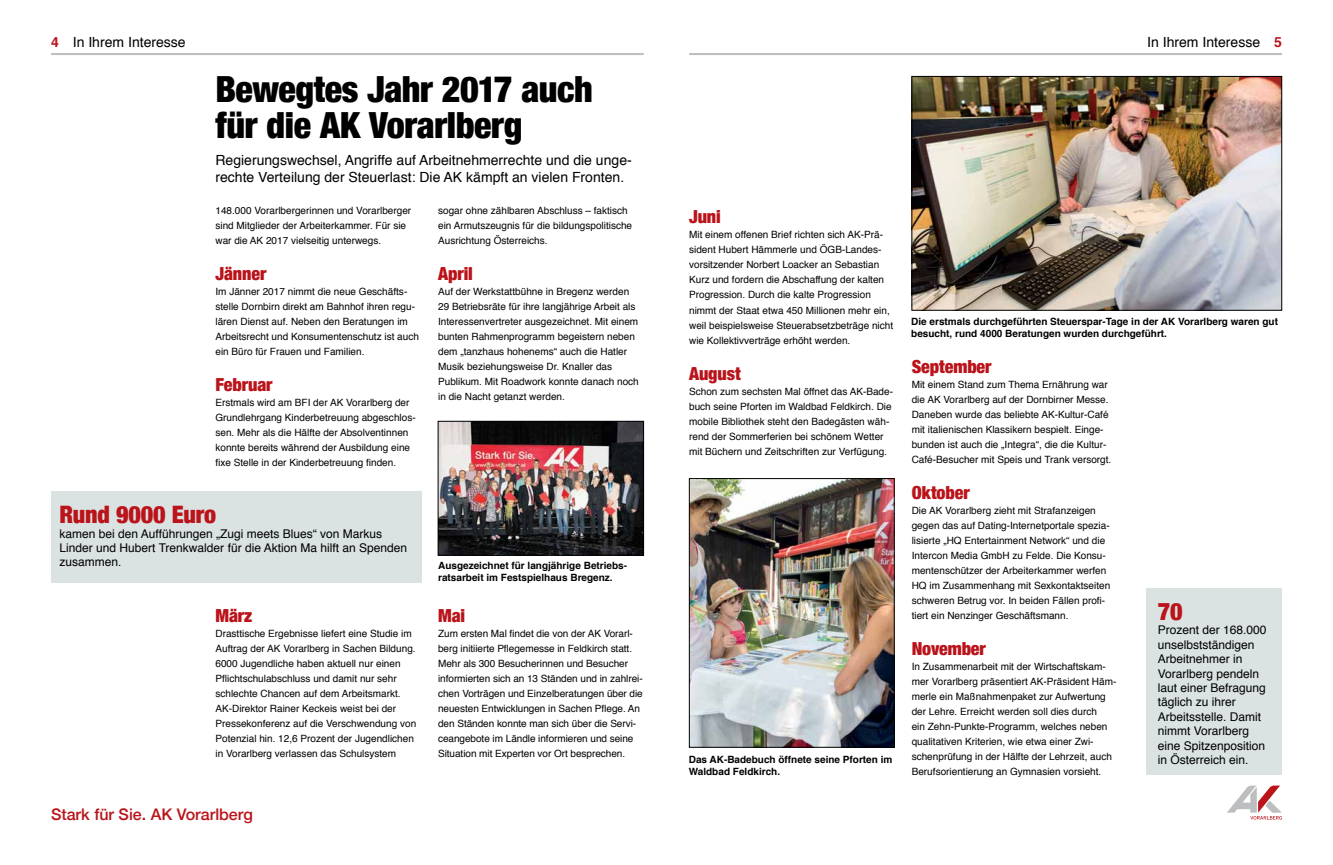
<style>
.page{position:relative;width:1333px;height:865px;background:#fff}
.page>*{position:absolute;margin:0;border:0;box-sizing:border-box;transform-origin:0 0}
.t1{font:900 condensed 36px/36px "Helvetica Neue";letter-spacing:-.01em;color:#000}
.t2{font:900 condensed 24px "Helvetica Neue";letter-spacing:-.005em;color:#ba131a}
.t3{font:900 condensed 18px "Helvetica Neue";letter-spacing:-.005em;color:#ba131a}
.t4{font:500 16px "Helvetica Neue";color:#ba131a}
.t5{font:14px/16.8px "Helvetica";color:#000}
.t6{font:12px/14.4px "Helvetica";color:#000}
.t7{font:10px/15px "Helvetica";color:#000}
.t8{font:700 10px/12px "Helvetica";color:#000}
.s1{font-weight:700;color:#ba131a}
</style>
<div class="page">
<hr style="left:689px;top:53px;width:592px;height:2px;background:#bcbec0">
<hr style="left:51px;top:53px;width:592px;height:2px;background:#bcbec0">
<div style="left:1146px;top:588px;width:135px;height:186px;background:#dbe2e2"></div>
<div style="left:51px;top:491px;width:370px;height:92px;background:#dbe2e2"></div>
<img style="left:913px;top:78px;width:366px;height:230px">
<div style="left:911px;top:76px;width:370px;height:234px;border:1px solid #000"></div>
<img style="left:440px;top:423px;width:201px;height:130px">
<div style="left:438px;top:421px;width:205px;height:134px;border:1px solid #000"></div>
<img style="left:691px;top:480px;width:201px;height:265px">
<div style="left:689px;top:478px;width:205px;height:269px;border:1px solid #000"></div>
<svg style="left:1227px;top:785px;width:54px;height:34px"></svg>
<h3 class="t5" style="left:51px;top:34px;width:136px"><span class="s1">4</span> In Ihrem Interesse</h3>
<h3 class="t5" style="left:1147px;top:34px;width:136px">In Ihrem Interesse <span class="s1">5</span></h3>
<h1 class="t1" style="left:215px;top:69px;width:379px">Bewegtes Jahr 2017 auch für die AK Vorarlberg</h1>
<h3 class="t5" style="left:215px;top:152px;width:418px">Regierungswechsel, Angriffe auf Arbeitnehmerrechte und die unge&shy;rechte Verteilung der Steuerlast: Die AK kämpft an vielen Fronten.</h3>
<p class="t7" style="left:215px;top:203px;width:197px">148.000 Vorarlbergerinnen und Vorarlberger sind Mitglieder der Arbeiterkammer. Für sie war die AK 2017 vielseitig unterwegs.</p>
<h3 class="t3" style="left:215px;top:259px;width:52px">Jänner</h3>
<p class="t7" style="left:215px;top:284px;width:205px">Im Jänner 2017 nimmt die neue Geschäfts&shy;stelle Dornbirn direkt am Bahnhof ihren regu&shy;lären Dienst auf. Neben den Beratungen im Arbeitsrecht und Konsumentenschutz ist auch ein Büro für Frauen und Familien.</p>
<h3 class="t3" style="left:215px;top:370px;width:59px">Februar</h3>
<p class="t7" style="left:215px;top:395px;width:202px">Erstmals wird am BFI der AK Vorarlberg der Grundlehrgang Kinderbetreuung abgeschlos&shy;sen. Mehr als die Hälfte der Absolventinnen konnte bereits während der Ausbildung eine fixe Stelle in der Kinderbetreuung finden.</p>
<h2 class="t2" style="left:59px;top:495px;width:158px">Rund 9000 Euro</h2>
<p class="t6" style="left:59px;top:526px;width:349px">kamen bei den Aufführungen „Zugi meets Blues“ von Markus<br>Linder und Hubert Trenkwalder für die Aktion Ma hilft an Spenden zusammen.</p>
<h3 class="t3" style="left:215px;top:601px;width:38px">März</h3>
<p class="t7" style="left:215px;top:626px;width:202px">Drasttische Ergebnisse liefert eine Studie im Auftrag der AK Vorarlberg in Sachen Bildung.<br>6000 Jugendliche haben aktuell nur einen Pflichtschulabschluss und damit nur sehr schlechte Chancen auf dem Arbeitsmarkt.<br>AK-Direktor Rainer Keckeis weist bei der Pressekonferenz auf die Verschwendung von Potenzial hin. 12,6 Prozent der Jugendlichen in Vorarlberg verlassen das Schulsystem</p>
<h3 class="t4" style="left:51px;top:801px;width:203px">Stark für Sie. AK Vorarlberg</h3>
<p class="t7" style="left:438px;top:203px;width:195px">sogar ohne zählbaren Abschluss – faktisch ein Armutszeugnis für die bildungspolitische<br>Ausrichtung Österreichs.</p>
<h3 class="t3" style="left:438px;top:259px;width:36px">April</h3>
<p class="t7" style="left:438px;top:284px;width:202px">Auf der Werkstattbühne in Bregenz werden 29 Betriebsräte für ihre langjährige Arbeit als Interessenvertreter ausgezeichnet. Mit einem bunten Rahmenprogramm begeistern neben dem „tanzhaus hohenems“ auch die Hatler Musik beziehungsweise Dr. Knaller das Publikum. Mit Roadwork konnte danach noch in die Nacht getanzt werden.</p>
<p class="t8" style="left:438px;top:559px;width:190px">Ausgezeichnet für langjährige Betriebs&shy;ratsarbeit im Festspielhaus Bregenz.</p>
<h3 class="t3" style="left:438px;top:601px;width:28px">Mai</h3>
<p class="t7" style="left:438px;top:626px;width:206px">Zum ersten Mal findet die von der AK Vorarl&shy;berg initiierte Pflegemesse in Feldkirch statt.<br>Mehr als 300 Besucherinnen und Besucher informierten sich an 13 Ständen und in zahlrei&shy;chen Vorträgen und Einzelberatungen über die neuesten Entwicklungen in Sachen Pflege. An den Ständen konnte man sich über die Servi&shy;ceangebote im Ländle informieren und seine Situation mit Experten vor Ort besprechen.</p>
<h3 class="t3" style="left:689px;top:202px;width:33px">Juni</h3>
<p class="t7" style="left:689px;top:228px;width:205px">Mit einem offenen Brief richten sich AK-Prä&shy;sident Hubert Hämmerle und ÖGB-Landes&shy;vorsitzender Norbert Loacker an Sebastian Kurz und fordern die Abschaffung der kalten Progression. Durch die kalte Progression nimmt der Staat etwa 450 Millionen mehr ein, weil beispielsweise Steuerabsetzbeträge nicht wie Kollektivverträge erhöht werden.</p>
<h3 class="t3" style="left:689px;top:358px;width:53px">August</h3>
<p class="t7" style="left:689px;top:384px;width:205px">Schon zum sechsten Mal öffnet das AK-Bade&shy;buch seine Pforten im Waldbad Feldkirch. Die mobile Bibliothek steht den Badegästen wäh&shy;rend der Sommerferien bei schönem Wetter mit Büchern und Zeitschriften zur Verfügung.</p>
<p class="t8" style="left:688px;top:754px;width:205px">Das AK-Badebuch öffnete seine Pforten im<br>Waldbad Feldkirch.</p>
<p class="t8" style="left:911px;top:315px;width:368px">Die erstmals durchgeführten Steuerspar-Tage in der AK Vorarlberg waren gut besucht, rund 4000 Beratungen wurden durchgeführt.</p>
<h3 class="t3" style="left:911px;top:352px;width:81px">September</h3>
<p class="t7" style="left:911px;top:377px;width:201px">Mit einem Stand zum Thema Ernährung war die AK Vorarlberg auf der Dornbirner Messe.<br>Daneben wurde das beliebte AK-Kultur-Café mit italienischen Klassikern bespielt. Einge&shy;bunden ist auch die „Integra“, die die Kultur-Café-Besucher mit Speis und Trank versorgt.</p>
<h3 class="t3" style="left:911px;top:478px;width:59px">Oktober</h3>
<p class="t7" style="left:911px;top:503px;width:200px">Die AK Vorarlberg zieht mit Strafanzeigen gegen das auf Dating-Internetportale spezia&shy;lisierte „HQ Entertainment Network“ und die Intercon Media GmbH zu Felde. Die Konsu&shy;mentenschützer der Arbeiterkammer werfen HQ im Zusammenhang mit Sexkontaktseiten schweren Betrug vor. In beiden Fällen profi&shy;tiert ein Nenzinger Geschäftsmann.</p>
<h3 class="t3" style="left:911px;top:634px;width:76px">November</h3>
<p class="t7" style="left:911px;top:659px;width:206px">In Zusammenarbeit mit der Wirtschaftskam&shy;mer Vorarlberg präsentiert AK-Präsident Häm&shy;merle ein Maßnahmenpaket zur Aufwertung der Lehre. Erreicht werden soll dies durch<br>ein Zehn-Punkte-Programm, welches neben qualitativen Kriterien, wie etwa einer Zwi&shy;schenprüfung in der Hälfte der Lehrzeit, auch Berufsorientierung an Gymnasien vorsieht.</p>
<h2 class="t2" style="left:1157px;top:591px;width:26px">70</h2>
<p class="t6" style="left:1157px;top:623px;width:110px">Prozent der 168.000 unselbstständigen<br>Arbeitnehmer in<br>Vorarlberg pendeln laut einer Befragung täglich zu ihrer<br>Arbeitsstelle. Damit nimmt Vorarlberg eine Spitzenposition in Österreich ein.</p>
</div>
